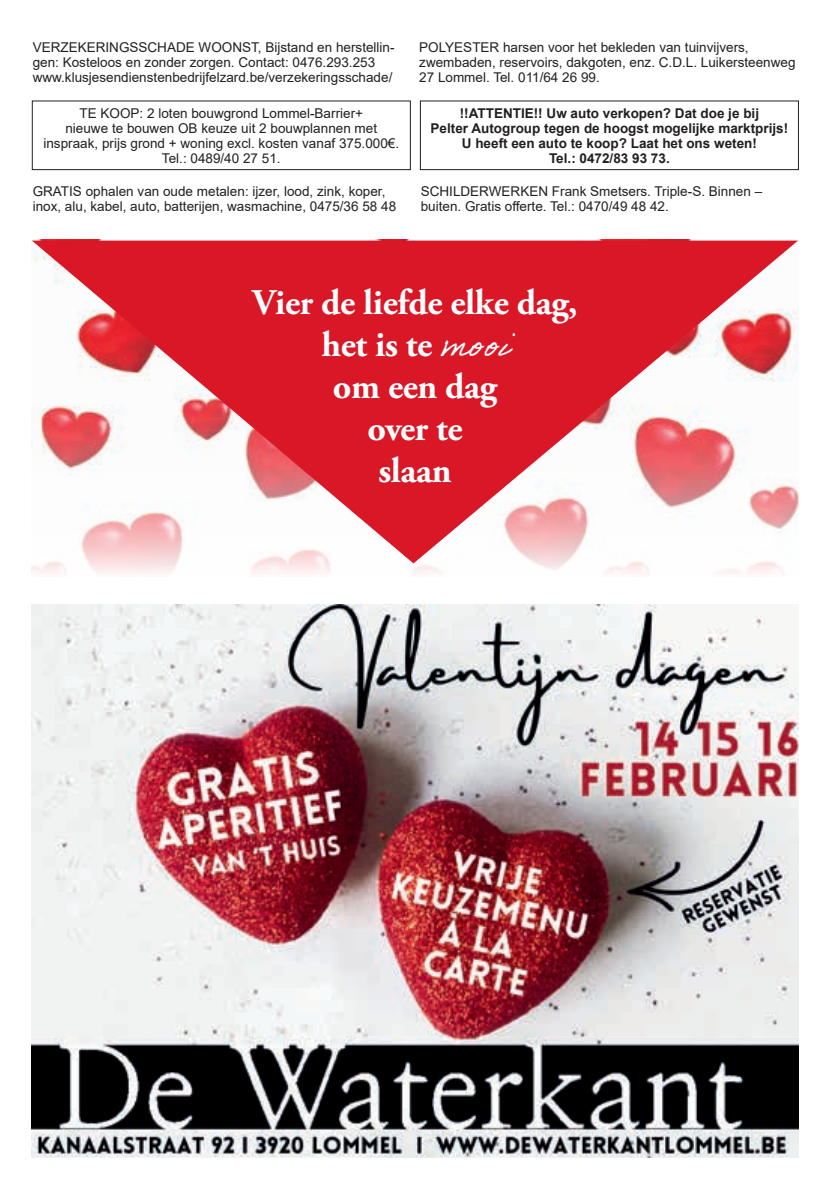
<style>
.page{position:relative;width:830px;height:1200px;background:#fff}
.page>*{position:absolute;margin:0;border:0;box-sizing:border-box;transform-origin:0 0}
.t1{font:700 36px "Adobe Garamond Pro";letter-spacing:-.01em;color:#fff}
.t2{font:13.5px/15px "Arial";color:#231f20}
.t3{font:700 13.5px "Arial";color:#231f20}
.s1{font-family:"Adobe Handwriting Ernie";font-weight:400}
</style>
<div class="page">
<img style="left:32px;top:239px;width:752px;height:335px">
<svg style="left:32px;top:240px;width:765px;height:323px"></svg>
<img style="left:32px;top:604px;width:765px;height:553px">
<div style="left:420px;top:101px;width:378px;height:69px;border:1px solid #231f20"></div>
<div style="left:32px;top:101px;width:378px;height:69px;border:1px solid #231f20"></div>
<p class="t2" style="left:33px;top:40px;width:363px">VERZEKERINGSSCHADE WOONST, Bijstand en herstellin&shy;gen: Kosteloos en zonder zorgen. Contact: 0476.293.253</p>
<p class="t2" style="left:33px;top:70px;width:361px">www.klusjesendienstenbedrijfelzard.be/verzekeringsschade/</p>
<p class="t2" style="left:79px;top:105px;width:285px">TE KOOP: 2 loten bouwgrond Lommel-Barrier+</p>
<p class="t2" style="left:65px;top:120px;width:313px">nieuwe te bouwen OB keuze uit 2 bouwplannen met</p>
<p class="t2" style="left:43px;top:135px;width:357px;text-align:center">inspraak, prijs grond + woning excl. kosten vanaf 375.000€.<br>Tel.: 0489/40 27 51.</p>
<p class="t2" style="left:33px;top:184px;width:365px">GRATIS ophalen van oude metalen: ijzer, lood, zink, koper, inox, alu, kabel, auto, batterijen, wasmachine, 0475/36 58 48</p>
<p class="t2" style="left:419px;top:40px;width:331px">POLYESTER harsen voor het bekleden van tuinvijvers,</p>
<p class="t2" style="left:419px;top:55px;width:377px">zwembaden, reservoirs, dakgoten, enz. C.D.L. Luikersteenweg<br>27 Lommel. Tel. 011/64 26 99.</p>
<p class="t3" style="left:459px;top:103px;width:301px">!!ATTENTIE!! Uw auto verkopen? Dat doe je bij</p>
<p class="t3" style="left:430px;top:118px;width:359px">Pelter Autogroup tegen de hoogst mogelijke marktprijs!</p>
<p class="t3" style="left:461px;top:133px;width:296px">U heeft een auto te koop? Laat het ons weten!</p>
<p class="t3" style="left:548px;top:148px;width:122px">Tel.: 0472/83 93 73.</p>
<p class="t2" style="left:420px;top:184px;width:343px">SCHILDERWERKEN Frank Smetsers. Triple-S. Binnen –</p>
<p class="t2" style="left:420px;top:199px;width:249px">buiten. Gratis offerte. Tel.: 0470/49 48 42.</p>
<p class="t1" style="left:252px;top:281px;width:326px">Vier de liefde elke dag,</p>
<p class="t1" style="left:321px;top:323px;width:189px">het is te <span class="s1">mooi</span></p>
<p class="t1" style="left:332px;top:365px;width:166px">om een dag</p>
<p class="t1" style="left:367px;top:407px;width:97px">over te</p>
<p class="t1" style="left:378px;top:449px;width:75px">slaan</p>
</div>
